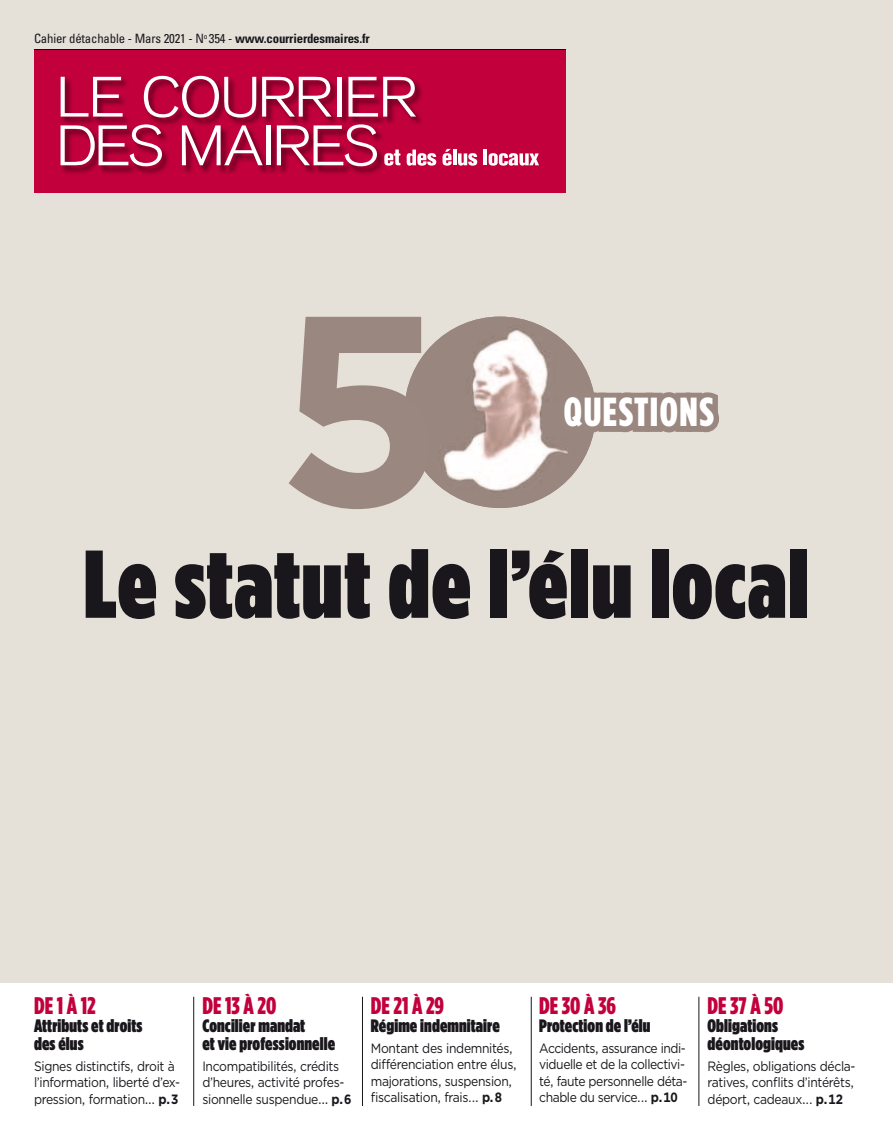
<style>
.page{position:relative;width:893px;height:1140px;background:#fff}
.page>*{position:absolute;margin:0;border:0;box-sizing:border-box;transform-origin:0 0}
.t1{font:700 270px "Gotham";color:#9a877f}
.TITRE_une{font:900 96px "Gotham Condensed";letter-spacing:.015em;color:#1a171c}
.t2{font:900 40.5px "Gotham Condensed";letter-spacing:.035em;color:#fff}
.sommaire_SURTITRE{font:900 24px "Gotham Condensed";letter-spacing:-.005em;color:#c1003c}
.sommaire_TITRE{font:900 18px/18px "Gotham Condensed";letter-spacing:.005em;color:#1a171c}
.sommaire_TEXTE{font:13.5px/16.5px "Gotham";letter-spacing:-.025em;color:#1a171c;scale:.9 1}
.t3{font:condensed 12.75px "Univers LT Std";letter-spacing:-.015em;color:#1a171c}
.s1{font-weight:700}
</style>
<div class="page">
<div style="left:0;top:0;width:893px;height:982px;background:#e5e1d8"></div>
<img style="left:404px;top:316px;width:192px;height:192px;border-radius:96px">
<svg style="left:554px;top:349px;width:165px;height:126px"></svg>
<div style="left:34px;top:50px;width:532px;height:142px;background:#c1003c"></div>
<svg style="left:388px;top:150px;width:12px;height:16px"></svg>
<svg style="left:407px;top:150px;width:29px;height:16px"></svg>
<svg style="left:443px;top:149px;width:9px;height:17px"></svg>
<hr style="left:453px;top:150px;width:3px;height:15px;background:#fff">
<svg style="left:458px;top:153px;width:19px;height:13px"></svg>
<hr style="left:484px;top:150px;width:3px;height:15px;background:#fff">
<svg style="left:489px;top:153px;width:50px;height:13px"></svg>
<img style="left:60px;top:75px;width:362px;height:49px">
<svg style="left:61px;top:77px;width:62px;height:40px"></svg>
<svg style="left:144px;top:76px;width:112px;height:42px"></svg>
<svg style="left:262px;top:77px;width:70px;height:40px"></svg>
<hr style="left:338px;top:77px;width:4px;height:40px;background:#fff">
<svg style="left:348px;top:77px;width:68px;height:40px"></svg>
<img style="left:60px;top:122px;width:328px;height:52px">
<svg style="left:61px;top:124px;width:101px;height:42px"></svg>
<svg style="left:182px;top:125px;width:81px;height:40px"></svg>
<hr style="left:266px;top:125px;width:4px;height:40px;background:#fff">
<svg style="left:277px;top:124px;width:100px;height:42px"></svg>
<hr style="left:193px;top:996px;width:1px;height:110px;background:#1a171c">
<hr style="left:362px;top:996px;width:1px;height:110px;background:#1a171c">
<hr style="left:531px;top:996px;width:1px;height:110px;background:#1a171c">
<hr style="left:699px;top:996px;width:1px;height:110px;background:#1a171c">
<p class="t3" style="left:34px;top:31px;width:337px">Cahier détachable - Mars 2021 - N<sup>o</sup> 354 - <span class="s1">www.courrierdesmaires.fr</span></p>
<p class="t1" style="left:280px;top:231px;width:163px">5</p>
<p class="t2" style="left:564px;top:388px;width:152px">QUESTIONS</p>
<p class="TITRE_une" style="left:84px;top:526px;width:726px">Le statut de l’élu local</p>
<p class="sommaire_SURTITRE" style="left:34px;top:991px;width:63px">DE 1 À 12</p>
<p class="sommaire_TITRE" style="left:34px;top:1016px;width:110px">Attributs et droits des élus</p>
<p class="sommaire_TEXTE" style="left:34px;top:1057px;width:164px">Signes distinctifs, droit à l’information, liberté d’ex&shy;pression, formation... <span class="s1">p. 3</span></p>
<p class="sommaire_SURTITRE" style="left:202px;top:991px;width:75px">DE 13 À 20</p>
<p class="sommaire_TITRE" style="left:202px;top:1016px;width:134px">Concilier mandat<br>et vie professionnelle</p>
<p class="sommaire_TEXTE" style="left:202px;top:1057px;width:167px">Incompatibilités, crédits d’heures, activité profes&shy;sionnelle suspendue... <span class="s1">p. 6</span></p>
<p class="sommaire_SURTITRE" style="left:371px;top:991px;width:75px">DE 21 À 29</p>
<p class="sommaire_TITRE" style="left:371px;top:1016px;width:131px">Régime indemnitaire</p>
<p class="sommaire_TEXTE" style="left:371px;top:1039px;width:164px">Montant des indemnités, différenciation entre élus, majorations, suspension, fiscalisation, frais…. <span class="s1">p. 8</span></p>
<p class="sommaire_SURTITRE" style="left:539px;top:991px;width:78px">DE 30 À 36</p>
<p class="sommaire_TITRE" style="left:539px;top:1016px;width:113px">Protection de l’élu</p>
<p class="sommaire_TEXTE" style="left:539px;top:1039px;width:166px">Accidents, assurance indi&shy;viduelle et de la collectivi&shy;té, faute personnelle déta&shy;chable du service…. <span class="s1">p. 10</span></p>
<p class="sommaire_SURTITRE" style="left:708px;top:991px;width:77px">DE 37 À 50</p>
<p class="sommaire_TITRE" style="left:708px;top:1016px;width:98px">Obligations déontologiques</p>
<p class="sommaire_TEXTE" style="left:708px;top:1057px;width:166px;text-align:justify">Règles, obligations décla&shy;ratives, conflits d’intérêts, déport, cadeaux.… <span class="s1">p. 12</span></p>
</div>
